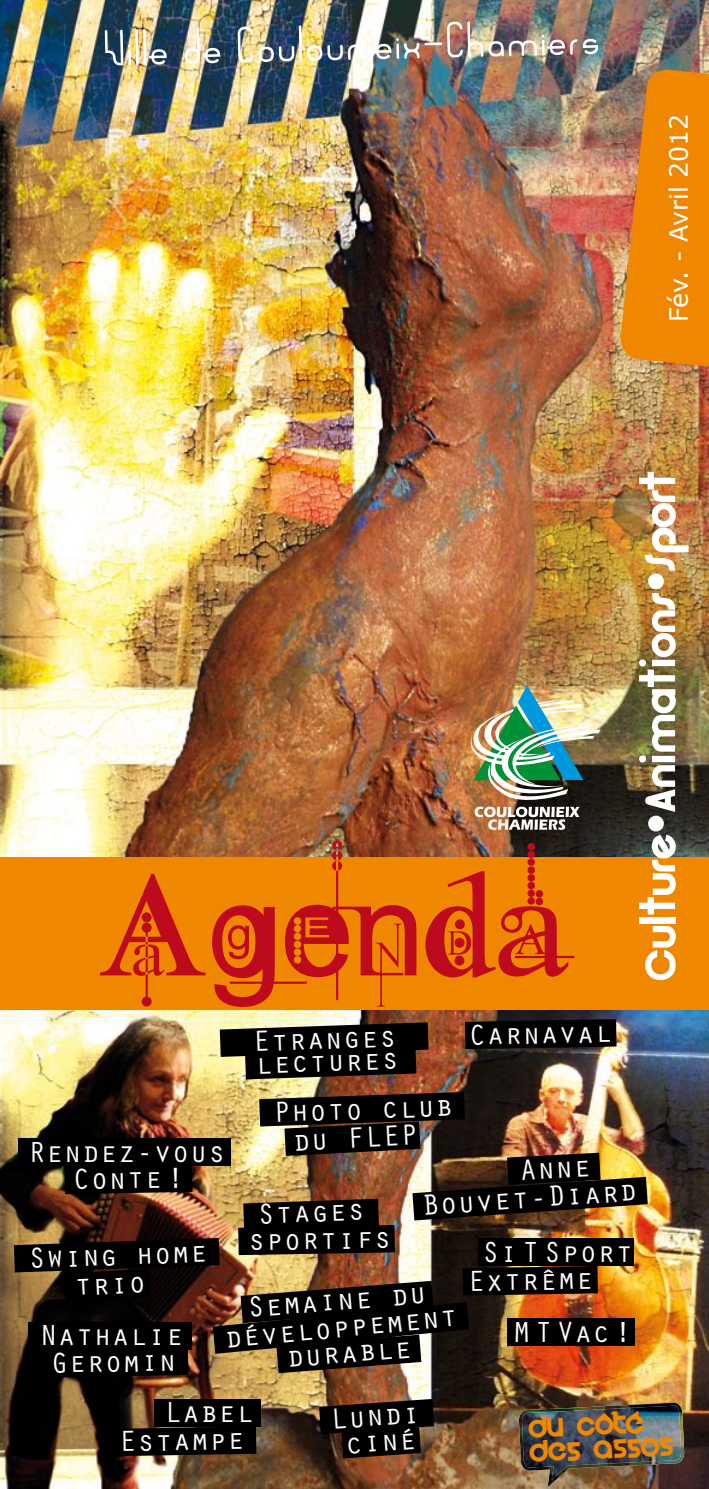
<style>
.page{position:relative;width:709px;height:1489px;background:#fff}
.page>*{position:absolute;margin:0;border:0;box-sizing:border-box;transform-origin:0 0}
.t1{font:150px "Kingthings Piquenmeex";color:#bd0b1d}
.t2{font:60px "Gordon";color:#fff}
.t3{font:52.5px "Sanserifing";color:#fff}
.t4{font:30px/25.5px "Orator Std";color:#fff;text-align:center}
.t5{font:26.25px/24.2px "Velocity";color:#f08700}
.t6{font:25px "Verdana";color:#fff}
.s1{font-family:"Myriad Pro";font-size:75px}
</style>
<div class="page">
<img style="left:0;top:0;width:709px;height:1488px">
<div style="left:0;top:857px;width:709px;height:152px;background:#f08700"></div>
<svg style="left:618px;top:68px;width:91px;height:300px;background:#e38614"></svg>
<div style="left:155px;top:1398px;width:106px;height:28px;background:#000"></div>
<svg style="left:107px;top:1426px;width:149px;height:30px;background:#070503"></svg>
<img style="left:519px;top:1402px;width:165px;height:84px">
<svg style="left:598px;top:1412px;width:12px;height:6px"></svg>
<svg style="left:630px;top:1410px;width:8px;height:6px"></svg>
<img style="left:471px;top:685px;width:129px;height:144px">
<svg style="left:465px;top:1019px;width:151px;height:30px;background:#060504"></svg>
<svg style="left:220px;top:1022px;width:208px;height:57px;background:#272118"></svg>
<svg style="left:319px;top:1398px;width:115px;height:60px;background:#1c120c"></svg>
<img style="left:14px;top:1091px;width:633px;height:286px">
<h3 class="t3" style="left:102px;top:16px;width:499px;rotate:-1deg">Ville de Coulounieix-Chamiers</h3>
<p class="t6" style="left:661px;top:322px;width:209px;rotate:-90deg">Fév. - Avril 2012</p>
<h1 class="t1" style="left:99px;top:839px;width:471px">AGENDA</h1>
<p class="t4" style="left:252px;top:1027px;width:146px;rotate:-2deg">Etranges</p>
<p class="t4" style="left:468px;top:1020px;width:146px;rotate:-1deg">Carnaval</p>
<p class="t4" style="left:254px;top:1049px;width:146px;rotate:-2deg">lectures</p>
<h2 class="t2" style="left:631px;top:981px;width:511px;rotate:-90deg">Culture<span class="s1">•</span>Animations<span class="s1">•</span>Sport</h2>
<p class="t4" style="left:273px;top:1097px;width:182px;rotate:-2deg">Photo club</p>
<p class="t4" style="left:292px;top:1126px;width:128px;rotate:-3deg">du FLEP</p>
<p class="t4" style="left:28px;top:1137px;width:199px">Rendez-vous</p>
<p class="t4" style="left:72px;top:1165px;width:113px;rotate:-1deg">Conte !</p>
<p class="t4" style="left:518px;top:1156px;width:74px;rotate:-3deg">Anne</p>
<p class="t4" style="left:420px;top:1191px;width:218px;rotate:-4deg">Bouvet-Diard</p>
<p class="t4" style="left:482px;top:1237px;width:153px">Si T Sport</p>
<p class="t4" style="left:467px;top:1266px;width:128px;rotate:-1deg">Extrême</p>
<p class="t4" style="left:257px;top:1199px;width:110px;rotate:-2deg">Stages</p>
<p class="t4" style="left:247px;top:1225px;width:146px;rotate:-1deg">sportifs</p>
<p class="t4" style="left:27px;top:1243px;width:182px;rotate:-2deg">Swing home</p>
<p class="t4" style="left:73px;top:1271px;width:74px;rotate:-3deg">trio</p>
<p class="t4" style="left:246px;top:1292px;width:181px;rotate:-4deg">Semaine du</p>
<p class="t4" style="left:223px;top:1322px;width:235px;rotate:-5deg">développement</p>
<p class="t4" style="left:513px;top:1317px;width:121px">M T Vac !</p>
<p class="t4" style="left:40px;top:1320px;width:145px">Nathalie</p>
<p class="t4" style="left:50px;top:1348px;width:128px;rotate:-1deg">Geromin</p>
<p class="t4" style="left:285px;top:1342px;width:127px;rotate:-4deg">durable</p>
<p class="t4" style="left:164px;top:1397px;width:92px">Label</p>
<p class="t4" style="left:119px;top:1426px;width:128px;rotate:-1deg">Estampe</p>
<p class="t4" style="left:329px;top:1404px;width:92px;rotate:-4deg">Lundi ciné</p>
<p class="t5" style="left:528px;top:1418px;width:145px;rotate:-3deg">Du cote des assos</p>
</div>
